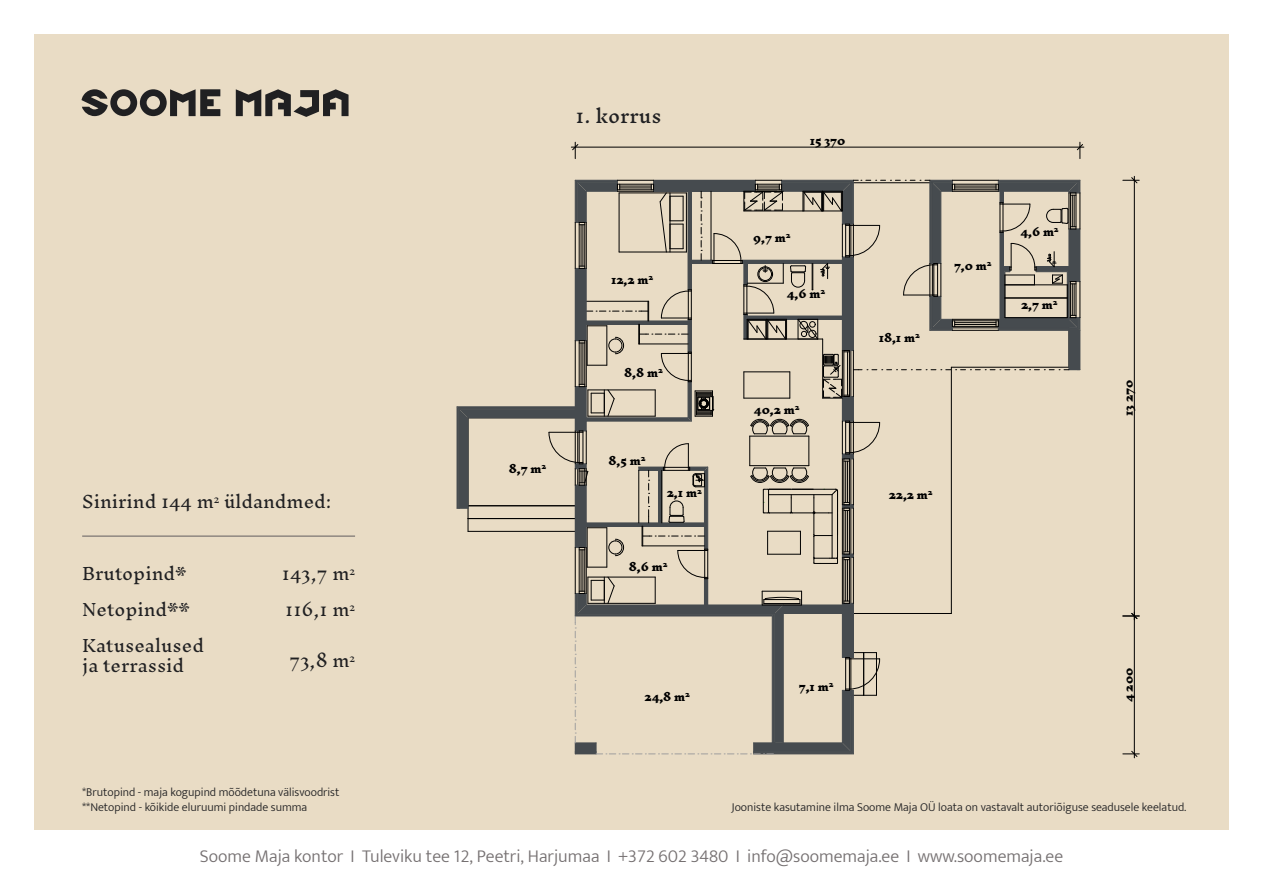
<style>
.page{position:relative;width:1263px;height:893px;background:#fff}
.page>*{position:absolute;margin:0;border:0;box-sizing:border-box;transform-origin:0 0}
.t1{font:300 18px "Mukta";color:#757071}
.t2{font:18px "Inknut Antiqua";color:#202022}
.t3{font:300 16.5px/36px "Inknut Antiqua";color:#202022}
.t4{font:300 12px/14.4px "Mukta";color:#202022}
.t5{font:900 10.35px "Inknut Antiqua";color:#000}
</style>
<div class="page">
<div style="left:34px;top:34px;width:1195px;height:795px;background:#e9dcc5"></div>
<svg style="left:81px;top:89px;width:139px;height:27px"></svg>
<svg style="left:236px;top:89px;width:112px;height:28px"></svg>
<hr style="left:82px;top:536px;width:273px;height:1px;background:#615d5e">
<hr style="left:575px;top:147px;width:505px;height:1px;background:#000">
<svg style="left:571px;top:142px;width:8px;height:17px"></svg>
<svg style="left:1076px;top:142px;width:8px;height:17px"></svg>
<hr style="left:1134px;top:180px;width:1px;height:436px;background:#000">
<svg style="left:1123px;top:176px;width:16px;height:8px"></svg>
<hr style="left:1134px;top:616px;width:1px;height:138px;background:#000">
<svg style="left:1123px;top:750px;width:16px;height:8px"></svg>
<svg style="left:1123px;top:612px;width:16px;height:8px"></svg>
<svg style="left:457px;top:180px;width:624px;height:575px"></svg>
<div style="left:699px;top:398px;width:10px;height:11px;border:1px solid #000;border-radius:50%"></div>
<div style="left:700px;top:400px;width:7px;height:7px;border:1px solid #000;border-radius:50%"></div>
<div style="left:700px;top:400px;width:8px;height:7px;border:1px solid #000;border-radius:50%"></div>
<h2 class="t3" style="left:82px;top:485px;width:251px">Sinirind 144 m<sup>2</sup> üldandmed:</h2>
<h2 class="t3" style="left:82px;top:557px;width:123px">Brutopind*<br>Netopind**<br>Katusealused</h2>
<h2 class="t3" style="left:82px;top:648px;width:103px">ja terrassid</h2>
<h2 class="t3" style="left:282px;top:557px;width:75px">143,7 m<sup>2<br></sup>116,1 m<sup>2</sup></h2>
<h2 class="t3" style="left:290px;top:644px;width:67px">73,8 m<sup>2</sup></h2>
<p class="t4" style="left:82px;top:785px;width:259px">*Brutopind - maja kogupind mõõdetuna välisvoodrist **Netopind - kõikide eluruumi pindade summa</p>
<h1 class="t2" style="left:576px;top:106px;width:87px">1. korrus</h1>
<p class="t5" style="left:509px;top:463px;width:39px">8,7 m<sup>2</sup></p>
<p class="t5" style="left:611px;top:275px;width:43px">12,2 m<sup>2</sup></p>
<p class="t5" style="left:624px;top:368px;width:40px">8,8 m<sup>2</sup></p>
<p class="t5" style="left:608px;top:455px;width:39px">8,5 m<sup>2</sup></p>
<p class="t5" style="left:667px;top:488px;width:36px">2,1 m<sup>2</sup></p>
<p class="t5" style="left:629px;top:562px;width:40px">8,6 m<sup>2</sup></p>
<p class="t5" style="left:645px;top:691px;width:47px">24,8 m<sup>2</sup></p>
<p class="t5" style="left:810px;top:136px;width:37px">15 370</p>
<p class="t5" style="left:753px;top:232px;width:39px">9,7 m<sup>2</sup></p>
<p class="t5" style="left:787px;top:289px;width:40px">4,6 m<sup>2</sup></p>
<p class="t5" style="left:754px;top:404px;width:47px">40,2 m<sup>2</sup></p>
<p class="t5" style="left:879px;top:333px;width:43px">18,1 m<sup>2</sup></p>
<p class="t5" style="left:954px;top:260px;width:39px">7,0 m<sup>2</sup></p>
<p class="t5" style="left:1020px;top:226px;width:40px">4,6 m<sup>2</sup></p>
<p class="t5" style="left:1021px;top:300px;width:38px">2,7 m<sup>2</sup></p>
<p class="t5" style="left:889px;top:489px;width:45px">22,2 m<sup>2</sup></p>
<p class="t5" style="left:799px;top:682px;width:36px">7,1 m<sup>2</sup></p>
<p class="t5" style="left:1123px;top:416px;width:38px;rotate:-90deg">13 270</p>
<p class="t5" style="left:1123px;top:702px;width:36px;rotate:-90deg">4 200</p>
<p class="t4" style="left:732px;top:799px;width:456px">Jooniste kasutamine ilma Soome Maja OÜ loata on vastavalt autoriõiguse seadusele keelatud.</p>
<h1 class="t1" style="left:200px;top:845px;width:865px">Soome Maja kontor I Tuleviku tee 12, Peetri, Harjumaa I +372 602 3480 I info@soomemaja.ee I www.soomemaja.ee</h1>
</div>
